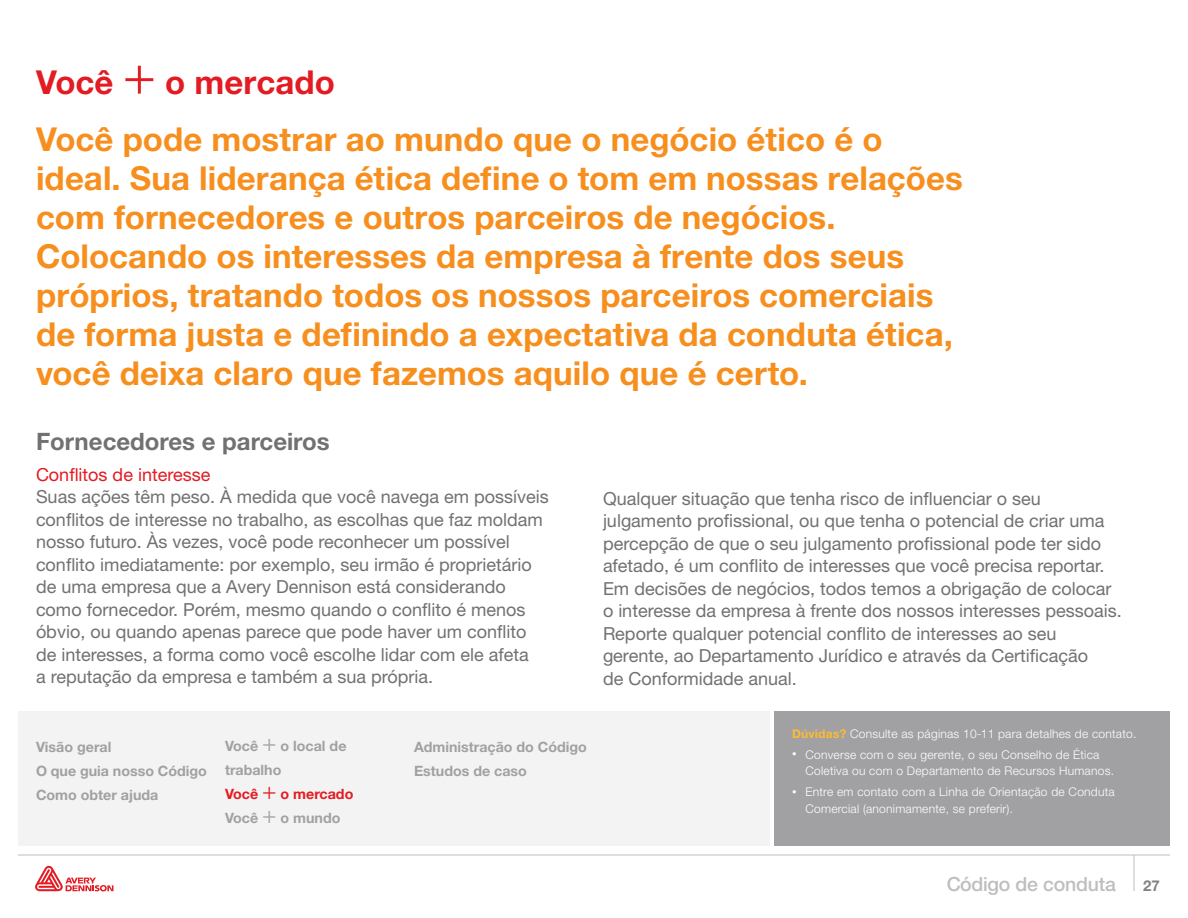
<style>
.page{position:relative;width:1188px;height:918px;background:#fff}
.page>*{position:absolute;margin:0;border:0;box-sizing:border-box;transform-origin:0 0}
.bold_intro__22pt{font:700 33px/39px "Helvetica Neue LT Std";letter-spacing:.005em;color:#f78f1e}
.bold_intro__22pt-2{font:700 33px "Helvetica Neue LT Std";letter-spacing:.005em;color:#e31b23}
.t1{font:700 24px "Helvetica Neue LT Std";color:#717073}
.t2{font:500 19.5px "Helvetica Neue LT Std";letter-spacing:-.01em;color:#bcbec0}
.grey_body{font:18px/22.5px "Helvetica Neue LT Std";color:#717073}
.t3{font:18px "Helvetica Neue LT Std";color:#e31b23}
.t4{font:700 15px "Helvetica Neue LT Std";color:#808285}
.t5{font:700 14.25px/24px "Helvetica Neue LT Std";color:#a1a1a4}
.t6{font:300 12px/16.5px "Helvetica Neue LT Std";letter-spacing:.02em;color:#fff}
.s1{font-weight:300;font-size:55.5px}
.s2{font-weight:300;font-size:24px}
.s3{color:#e31b23}
.s4{font-weight:300;font-size:24px;color:#e31b23}
.s5{font-weight:700;color:#fdbb30}
.s6{font-size:9px}
</style>
<div class="page">
<hr style="left:1134px;top:855px;width:1px;height:36px;background:#bcbec0">
<hr style="left:18px;top:855px;width:1152px;height:1px;background:#bcbec0">
<div style="left:774px;top:711px;width:396px;height:135px;background:#a1a1a4"></div>
<div style="left:18px;top:711px;width:752px;height:135px;background:#f3f3f3"></div>
<svg style="left:35px;top:866px;width:78px;height:25px"></svg>
<p class="bold_intro__22pt-2" style="left:36px;top:61px;width:301px">Você <span class="s1">+</span> o mercado</p>
<p class="bold_intro__22pt" style="left:36px;top:119px;width:928px">Você pode mostrar ao mundo que o negócio ético é o ideal. Sua liderança ética define o tom em nossas relações com fornecedores e outros parceiros de negócios.<br>Colocando os interesses da empresa à frente dos seus próprios, tratando todos os nossos parceiros comerciais de forma justa e definindo a expectativa da conduta ética, você deixa claro que fazemos aquilo que é certo.</p>
<h2 class="t1" style="left:36px;top:427px;width:295px">Fornecedores e parceiros</h2>
<p class="t3" style="left:36px;top:464px;width:176px">Conflitos de interesse</p>
<p class="grey_body" style="left:36px;top:485px;width:514px">Suas ações têm peso. À medida que você navega em possíveis conflitos de interesse no trabalho, as escolhas que faz moldam nosso futuro. Às vezes, você pode reconhecer um possível conflito imediatamente: por exemplo, seu irmão é proprietário de uma empresa que a Avery Dennison está considerando como fornecedor. Porém, mesmo quando o conflito é menos óbvio, ou quando apenas parece que pode haver um conflito de interesses, a forma como você escolhe lidar com ele afeta<br>a reputação da empresa e também a sua própria.</p>
<p class="grey_body" style="left:603px;top:487px;width:520px">Qualquer situação que tenha risco de influenciar o seu julgamento profissional, ou que tenha o potencial de criar uma percepção de que o seu julgamento profissional pode ter sido afetado, é um conflito de interesses que você precisa reportar.<br>Em decisões de negócios, todos temos a obrigação de colocar o interesse da empresa à frente dos nossos interesses pessoais.<br>Reporte qualquer potencial conflito de interesses ao seu gerente, ao Departamento Jurídico e através da Certificação<br>de Conformidade anual.</p>
<p class="t5" style="left:36px;top:734px;width:172px">Visão geral<br>O que guia nosso Código<br>Como obter ajuda</p>
<p class="t5" style="left:225px;top:733px;width:130px">Você <span class="s2">+</span> o local de trabalho<br><span class="s3">Você</span> <span class="s4">+</span> <span class="s3">o mercado<br></span>Você <span class="s2">+</span> o mundo</p>
<p class="t5" style="left:414px;top:734px;width:175px">Administração do Código<br>Estudos de caso</p>
<p class="t6" style="left:792px;top:725px;width:346px"><span class="s5">Dúvidas?</span> Consulte as páginas 10-11 para detalhes de contato.</p>
<p class="t6" style="left:806px;top:746px;width:310px;text-indent:-14px"><span class="s6">•</span> Converse com o seu gerente, o seu Conselho de Ética<br>Coletiva ou com o Departamento de Recursos Humanos.</p>
<p class="t6" style="left:806px;top:783px;width:311px;text-indent:-14px"><span class="s6">•</span> Entre em contato com a Linha de Orientação de Conduta<br>Comercial (anonimamente, se preferir).</p>
<p class="t2" style="left:946px;top:872px;width:171px">Código de conduta</p>
<p class="t4" style="left:1143px;top:876px;width:18px">27</p>
</div>
